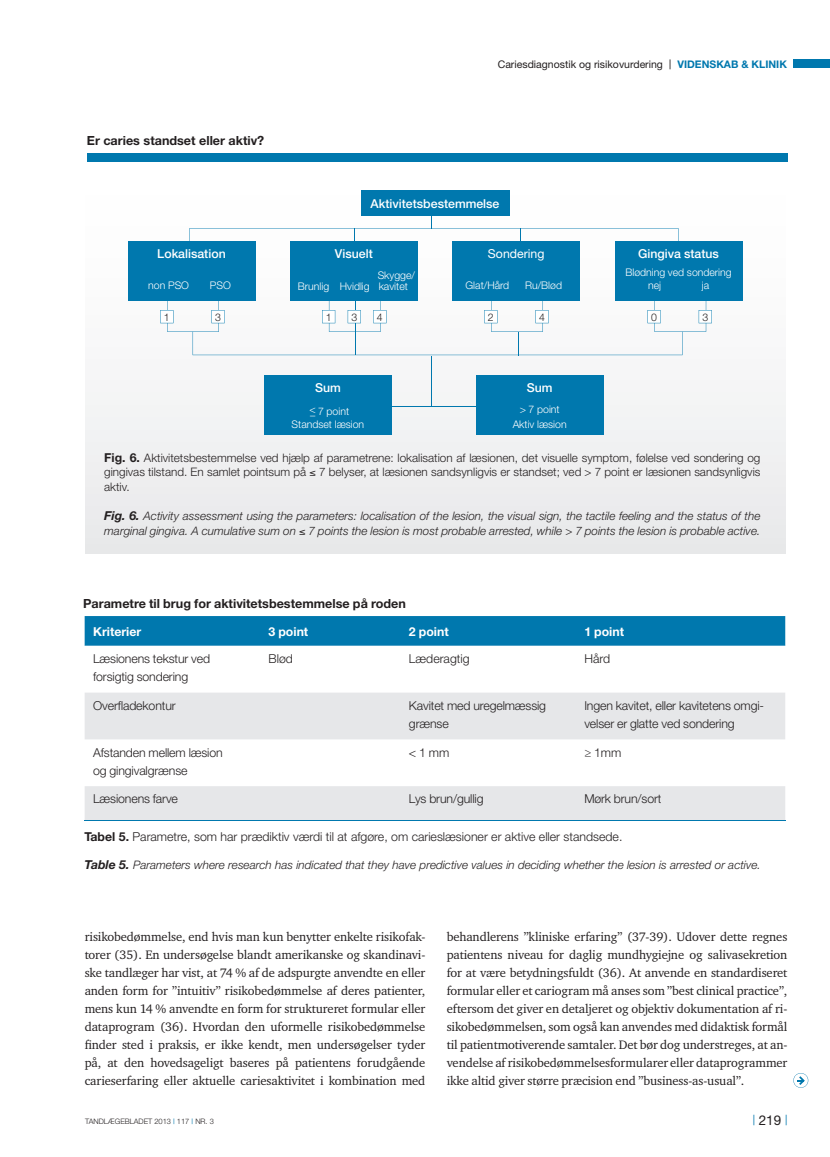
<style>
.page{position:relative;width:830px;height:1157px;background:#fff}
.page>*{position:absolute;margin:0;border:0;box-sizing:border-box;transform-origin:0 0}
.t1{font:13.5px "Helvetica Neue";color:#231f20}
.t2{font:12.6px/18px "Charter ITC";letter-spacing:-.01em;color:#231f20;text-align:justify}
.t3{font:700 12.6px "Helvetica Neue";color:#231f20}
.t4{font:300 12.3px/18px "Helvetica Neue LT Std";letter-spacing:-.01em;color:#231f20}
.t5{font:300 12.3px "Helvetica Neue";color:#231f20}
.t6{font:500 12.3px "Helvetica Neue";color:#fff}
.t7{font:700 12.3px "Helvetica Neue";color:#fff}
.t8{font:12.3px "Helvetica Neue";color:#fff}
.t9{font:italic 300 11.7px/14.7px "Helvetica Neue";color:#231f20}
.t10{font:300 11.7px/14.7px "Helvetica Neue";color:#231f20;text-align:justify}
.t11{font:300 10.5px/13.5px "Helvetica Neue";color:#fff}
.t12{font:10.5px "Helvetica Neue";color:#231f20}
.t13{font:300 10.5px "Helvetica Neue";color:#231f20}
.t14{font:300 7.5px "Helvetica Neue";color:#231f20}
.s1{font-family:"Arial"}
.s2{font-weight:700;color:#0078ae}
.s3{font-weight:700;font-size:12.3px}
.s4{font-weight:700}
.s5{font-weight:400;color:#0078ae}
</style>
<div class="page">
<div style="left:793px;top:60px;width:36px;height:8px;background:#0078ae"></div>
<svg style="left:793px;top:1073px;width:14px;height:14px"></svg>
<div style="left:85px;top:162px;width:700px;height:392px;background:linear-gradient(to right,#f2f3f4,#f2f3f4)"></div>
<div style="left:87px;top:153px;width:700px;height:8px;background:#0078ae"></div>
<div style="left:614px;top:241px;width:128px;height:60px;background:#0078ae"></div>
<div style="left:452px;top:241px;width:127px;height:60px;background:#0078ae"></div>
<div style="left:290px;top:241px;width:127px;height:60px;background:#0078ae"></div>
<div style="left:264px;top:375px;width:127px;height:60px;background:#0078ae"></div>
<div style="left:475px;top:375px;width:128px;height:60px;background:#0078ae"></div>
<div style="left:128px;top:241px;width:127px;height:60px;background:#0078ae"></div>
<hr style="left:431px;top:356px;width:1px;height:49px;background:#0078ae">
<hr style="left:387px;top:406px;width:90px;height:1px;background:#0078ae">
<div style="left:360px;top:190px;width:149px;height:25px;background:#0078ae"></div>
<svg style="left:160px;top:296px;width:551px;height:59px"></svg>
<svg style="left:189px;top:215px;width:489px;height:27px"></svg>
<div style="left:85px;top:616px;width:699px;height:30px;background:#0078ae"></div>
<svg style="left:85px;top:739px;width:699px;height:1px"></svg>
<div style="left:85px;top:693px;width:699px;height:46px;background:#e6e7e9"></div>
<div style="left:85px;top:786px;width:699px;height:34px;background:#e6e7e9"></div>
<hr style="left:85px;top:820px;width:175px;height:1px;background:#0078ae">
<hr style="left:260px;top:820px;width:140px;height:1px;background:#0078ae">
<hr style="left:400px;top:820px;width:175px;height:1px;background:#0078ae">
<hr style="left:575px;top:820px;width:209px;height:1px;background:#0078ae">
<p class="t3" style="left:87px;top:133px;width:179px">er caries standset eller aktiv?</p>
<p class="t6" style="left:157px;top:246px;width:70px">Lokalisation</p>
<p class="t11" style="left:148px;top:278px;width:42px">non PSO</p>
<p class="t11" style="left:210px;top:278px;width:23px">PSO</p>
<p class="t12" style="left:497px;top:58px;width:290px">Cariesdiagnostik og risikovurdering <span class="s1">|</span> <span class="s2">videnskab &amp; klinik</span></p>
<p class="t6" style="left:370px;top:196px;width:130px">Aktivitetsbestemmelse</p>
<p class="t6" style="left:335px;top:247px;width:39px">Visuelt</p>
<p class="t11" style="left:298px;top:279px;width:73px">brunlig Hvidlig</p>
<p class="t11" style="left:377px;top:270px;width:39px;line-height:10.5px">Skygge/ kavitet</p>
<p class="t8" style="left:487px;top:246px;width:58px">Sondering</p>
<p class="t11" style="left:465px;top:278px;width:45px">glat/Hård</p>
<p class="t11" style="left:525px;top:278px;width:38px">Ru/blød</p>
<p class="t6" style="left:637px;top:246px;width:82px">Gingiva status</p>
<p class="t11" style="left:647px;top:265px;width:85px;text-indent:-23px">blødning ved sondering nej</p>
<p class="t11" style="left:701px;top:278px;width:9px">ja</p>
<p class="t13" style="left:164px;top:311px;width:7px">1</p>
<p class="t13" style="left:215px;top:311px;width:7px">3</p>
<p class="t13" style="left:325px;top:311px;width:7px">1</p>
<p class="t13" style="left:351px;top:311px;width:7px">3</p>
<p class="t13" style="left:377px;top:311px;width:7px">4</p>
<p class="t13" style="left:487px;top:311px;width:7px">2</p>
<p class="t13" style="left:539px;top:311px;width:7px">4</p>
<p class="t13" style="left:651px;top:311px;width:7px">0</p>
<p class="t13" style="left:702px;top:311px;width:7px">3</p>
<p class="t6" style="left:315px;top:380px;width:27px">Sum</p>
<p class="t11" style="left:291px;top:404px;width:74px;text-align:center">&lt;_ 7 point<br>Standset læsion</p>
<p class="t6" style="left:526px;top:380px;width:27px">Sum</p>
<p class="t11" style="left:512px;top:401px;width:55px;line-height:15px;text-align:center">&gt; 7 point<br>Aktiv læsion</p>
<p class="t10" style="left:104px;top:450px;width:657px"><span class="s3">Fig. 6.</span> Aktivitetsbestemmelse ved hjælp af parametrene: lokalisation af læsionen, det visuelle symptom, følelse ved sondering og gingivas tilstand. en samlet pointsum på ≤ 7 belyser, at læsionen sandsynligvis er standset; ved &gt; 7 point er læsionen sandsynligvis aktiv.</p>
<p class="t9" style="left:104px;top:509px;width:657px"><span class="s3">Fig. 6.</span> Activity assessment using the parameters: localisation of the lesion, the visual sign, the tactile feeling and the status of the marginal gingiva. A cumulative sum on ≤ 7 points the lesion is most probable arrested, while &gt; 7 points the lesion is probable active.</p>
<p class="t3" style="left:83px;top:596px;width:324px">parametre til brug for aktivitetsbestemmelse på roden</p>
<p class="t7" style="left:93px;top:624px;width:50px">kriterier</p>
<p class="t7" style="left:268px;top:624px;width:41px">3 point</p>
<p class="t7" style="left:409px;top:624px;width:41px">2 point</p>
<p class="t7" style="left:584px;top:624px;width:41px">1 point</p>
<p class="t4" style="left:93px;top:649px;width:118px">Læsionens tekstur ved forsigtig sondering</p>
<p class="t4" style="left:268px;top:649px;width:26px">Blød</p>
<p class="t4" style="left:409px;top:649px;width:62px">Læderagtig</p>
<p class="t4" style="left:584px;top:649px;width:27px">Hård</p>
<p class="t4" style="left:93px;top:696px;width:84px">Overfladekontur</p>
<p class="t4" style="left:409px;top:696px;width:139px">Kavitet med uregelmæssig grænse</p>
<p class="t4" style="left:584px;top:696px;width:181px">Ingen kavitet, eller kavitetens omgi&shy;velser er glatte ved sondering</p>
<p class="t4" style="left:93px;top:743px;width:131px">Afstanden mellem læsion og gingivalgrænse</p>
<p class="t4" style="left:409px;top:743px;width:42px">&lt; 1 mm</p>
<p class="t4" style="left:584px;top:743px;width:38px">≥ 1mm</p>
<p class="t4" style="left:93px;top:790px;width:86px">Læsionens farve</p>
<p class="t4" style="left:409px;top:790px;width:76px">Lys brun/gullig</p>
<p class="t4" style="left:584px;top:790px;width:79px">Mørk brun/sort</p>
<p class="t5" style="left:84px;top:829px;width:539px"><span class="s4">tabel 5.</span> Parametre, som har prædiktiv værdi til at afgøre, om carieslæsioner er aktive eller standsede.</p>
<p class="t9" style="left:84px;top:857px;width:677px"><span class="s3">Table 5.</span> Parameters where research has indicated that they have predictive values in deciding whether the lesion is arrested or active.</p>
<p class="t2" style="left:85px;top:927px;width:342px">risikobedømmelse, end hvis man kun benytter enkelte risikofak&shy;torer (35). En undersøgelse blandt amerikanske og skandinavi&shy;ske tandlæger har vist, at 74 % af de adspurgte anvendte en eller anden form for ”intuitiv” risikobedømmelse af deres patienter, mens kun 14 % anvendte en form for struktureret formular eller dataprogram (36). Hvordan den uformelle risikobedømmelse finder sted i praksis, er ikke kendt, men undersøgelser tyder på, at den hovedsageligt baseres på patientens forudgående carieserfaring eller aktuelle cariesaktivitet i kombination med</p>
<p class="t2" style="left:446px;top:927px;width:342px">behandlerens ”kliniske erfaring” (37-39). Udover dette regnes patientens niveau for daglig mundhygiejne og salivasekretion for at være betydningsfuldt (36). At anvende en standardiseret formular eller et cariogram må anses som ”best clinical practice”, eftersom det giver en detaljeret og objektiv dokumentation af ri&shy;sikobedømmelsen, som også kan anvendes med didaktisk formål til patientmotiverende samtaler. Det bør dog understreges, at an&shy;vendelse af risikobedømmelsesformularer eller dataprogrammer ikke altid giver større præcision end ”business-as-usual”.</p>
<p class="t14" style="left:85px;top:1116px;width:130px">TAnDlægeblADeT 2013 <span class="s5">|</span> 117 <span class="s5">|</span> nR. 3</p>
<p class="t1" style="left:752px;top:1112px;width:36px"><sup>|</sup> 219 <sup>|</sup></p>
</div>
